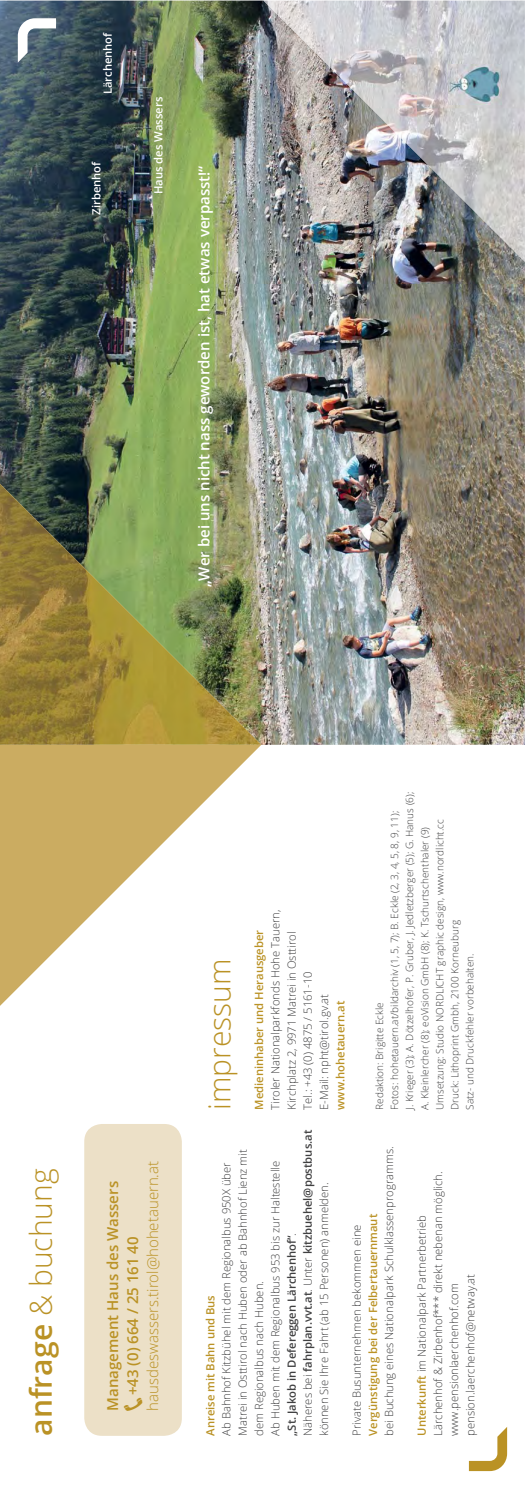
<style>
.page{position:relative;width:528px;height:1489px;background:#fff}
.page>*{position:absolute;margin:0;border:0;box-sizing:border-box;transform-origin:0 0}
.t1{font:300 30px "Open Sans";color:#ba9225}
.t2{font:600 15px "Open Sans";color:#fff}
.t3{font:600 15px/20px "Open Sans";color:#ba9225}
.t4{font:300 15px "Open Sans";color:#ba9225}
.t5{font:300 11.25px/16.2px "Open Sans";color:#404041}
.t6{font:600 11.25px "Open Sans";color:#ba9225}
.t7{font:600 11.25px "Open Sans";color:#fff}
.t8{font:300 10px/15px "Open Sans";color:#404041}
.s1{font-weight:600}
.s2{font-weight:600;color:#ba9225}
</style>
<div class="page">
<img style="left:0;top:1px;width:524px;height:744px">
<div style="left:84px;top:1124px;width:98px;height:312px;background:#ece0c7;border-radius:18px"></div>
<svg style="left:0;top:745px;width:261px;height:261px"></svg>
<img style="left:0;top:484px;width:261px;height:261px">
<img style="left:263px;top:1px;width:261px;height:261px">
<svg style="left:468px;top:1427px;width:39px;height:44px"></svg>
<svg style="left:18px;top:18px;width:38px;height:45px"></svg>
<img style="left:448px;top:65px;width:53px;height:39px">
<p class="t7" style="left:100px;top:94px;width:64px;rotate:-90deg">Lärchenhof</p>
<p class="t7" style="left:88px;top:215px;width:55px;rotate:-90deg">Zirbenhof</p>
<p class="t7" style="left:150px;top:194px;width:99px;rotate:-90deg">Haus des Wassers</p>
<h2 class="t2" style="left:193px;top:587px;width:423px;rotate:-90deg">„Wer bei uns nicht nass geworden ist, hat etwas verpasst!“</h2>
<h1 class="t1" style="left:20px;top:1436px;width:269px;rotate:-90deg"><span class="s1">anfrage</span> &amp; buchung</h1>
<h2 class="t4" style="left:142px;top:1411px;width:251px;rotate:-90deg">hausdeswassers.tirol@hohetauern.at</h2>
<h2 class="t3" style="left:102px;top:1395px;width:216px;text-indent:-16px;rotate:-90deg">Management Haus des Wassers +43 (0) 664 / 25 161 40</h2>
<h1 class="t1" style="left:198px;top:1110px;width:153px;rotate:-90deg">impressum</h1>
<p class="t5" style="left:267px;top:1110px;width:202px;rotate:-90deg">Tiroler Nationalparkfonds Hohe Tauern, Kirchplatz 2, 9971 Matrei in Osttirol Tel.: +43 (0) 4875 / 5161-10<br>E-Mail: npht@tirol.gv.at</p>
<p class="t6" style="left:251px;top:1110px;width:182px;rotate:-90deg">Medieninhaber und Herausgeber</p>
<p class="t6" style="left:332px;top:1110px;width:110px;rotate:-90deg">www.hohetauern.at</p>
<p class="t8" style="left:372px;top:1110px;width:319px;rotate:-90deg">Redaktion: Brigitte Eckle<br>Fotos: hohetauern.at/bildarchiv (1, 5, 7); B. Eckle (2, 3, 4, 5, 8, 9, 11);<br>J. Krieger (3); A. Dötzelhofer, P. Gruber, J. Jedletzberger (5); G. Hanus (6); A. Kleinlercher (8); eoVision GmbH (8); K. Tschurtschenthaler (9)<br>Umsetzung: Studio NORDLICHT graphic design, www.nordlicht.cc Druck: Lithoprint Gmbh, 2100 Korneuburg<br>Satz- und Druckfehler vorbehalten.</p>
<p class="t5" style="left:218px;top:1436px;width:307px;rotate:-90deg">Ab Bahnhof Kitzbühel mit dem Regionalbus 950X über Matrei in Osttirol nach Huben oder ab Bahnhof Lienz mit dem Regionalbus nach Huben.<br>Ab Huben mit dem Regionalbus 953 bis zur Haltestelle<br><span class="s1">„St. Jakob in Defereggen Lärchenhof“</span>.<br>Näheres bei <span class="s1">fahrplan.vvt.at</span>. Unter <span class="s1">kitzbuehel@postbus.at </span>können Sie Ihre Fahrt (ab 15 Personen) anmelden.</p>
<p class="t6" style="left:202px;top:1436px;width:142px;rotate:-90deg">Anreise mit Bahn und Bus</p>
<p class="t5" style="left:380px;top:1436px;width:291px;rotate:-90deg">bei Buchung eines Nationalpark Schulklassenprogramms.</p>
<p class="t5" style="left:348px;top:1436px;width:213px;rotate:-90deg">Private Busunternehmen bekommen eine</p>
<p class="t6" style="left:365px;top:1436px;width:223px;rotate:-90deg">Vergünstigung bei der Felbertauernmaut</p>
<p class="t5" style="left:413px;top:1436px;width:266px;rotate:-90deg"><span class="s2">Unterkunft</span> im Nationalpark Partnerbetrieb Lärchenhof &amp; Zirbenhof*** direkt nebenan möglich. www.pensionlaerchenhof.com pension.laerchenhof@netway.at</p>
</div>
